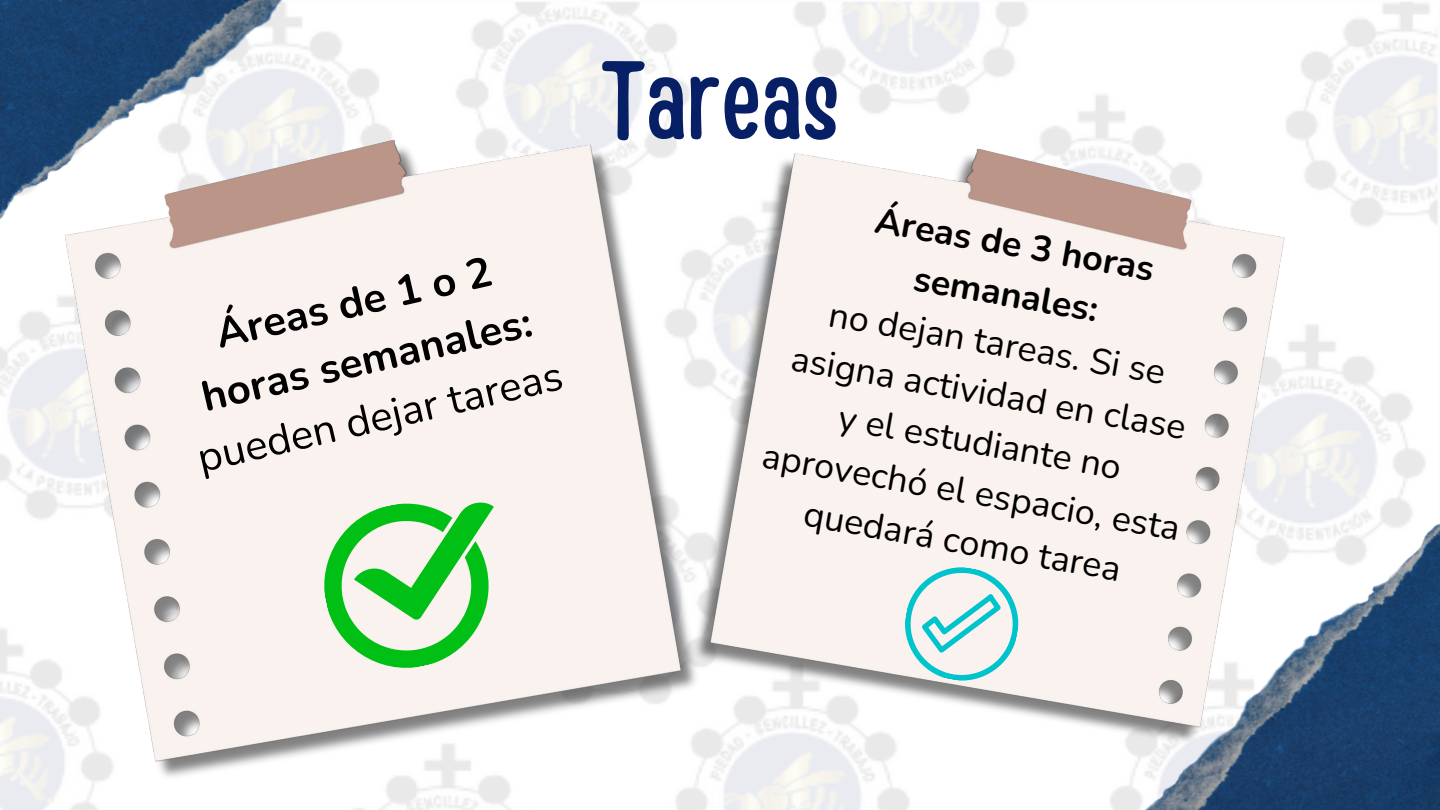
<style>
.page{position:relative;width:1440px;height:810px;background:#fff}
.page>*{position:absolute;margin:0;border:0;box-sizing:border-box;transform-origin:0 0}
.t1{font:111px "Handy Casual Condensed";color:#071f65}
.t2{font:700 42px/58.5px "Nunito";color:#000;text-align:center}
.t3{font:42px "Nunito";color:#000}
.t4{font:36px/50.2px "Nunito";color:#000;text-align:center}
.t5{font:700 36px "Nunito";color:#000}
</style>
<div class="page">
<img style="left:0;top:0;width:582px;height:521px">
<img style="left:896px;top:17px;width:544px;height:793px">
<img style="left:62px;top:138px;width:644px;height:648px">
<svg style="left:310px;top:485px;width:212px;height:198px"></svg>
<img style="left:688px;top:148px;width:598px;height:603px">
<svg style="left:896px;top:558px;width:131px;height:132px"></svg>
<p class="t2" style="left:183px;top:312px;width:339px;rotate:-13deg">Áreas de 1 o 2 horas semanales:</p>
<p class="t3" style="left:192px;top:431px;width:375px;rotate:-13deg">pueden dejar tareas</p>
<p class="t1" style="left:601px;top:28px;width:239px">Tareas</p>
<p class="t5" style="left:880px;top:196px;width:284px;rotate:10deg">Áreas de 3 horas</p>
<p class="t4" style="left:834px;top:289px;width:343px;rotate:10deg">no dejan tareas. Si se</p>
<p class="t5" style="left:918px;top:254px;width:188px;rotate:10deg">semanales:</p>
<p class="t4" style="left:784px;top:332px;width:425px;rotate:10deg">asigna actividad en clase y el estudiante no aprovechó el espacio, esta quedará como tarea</p>
</div>
